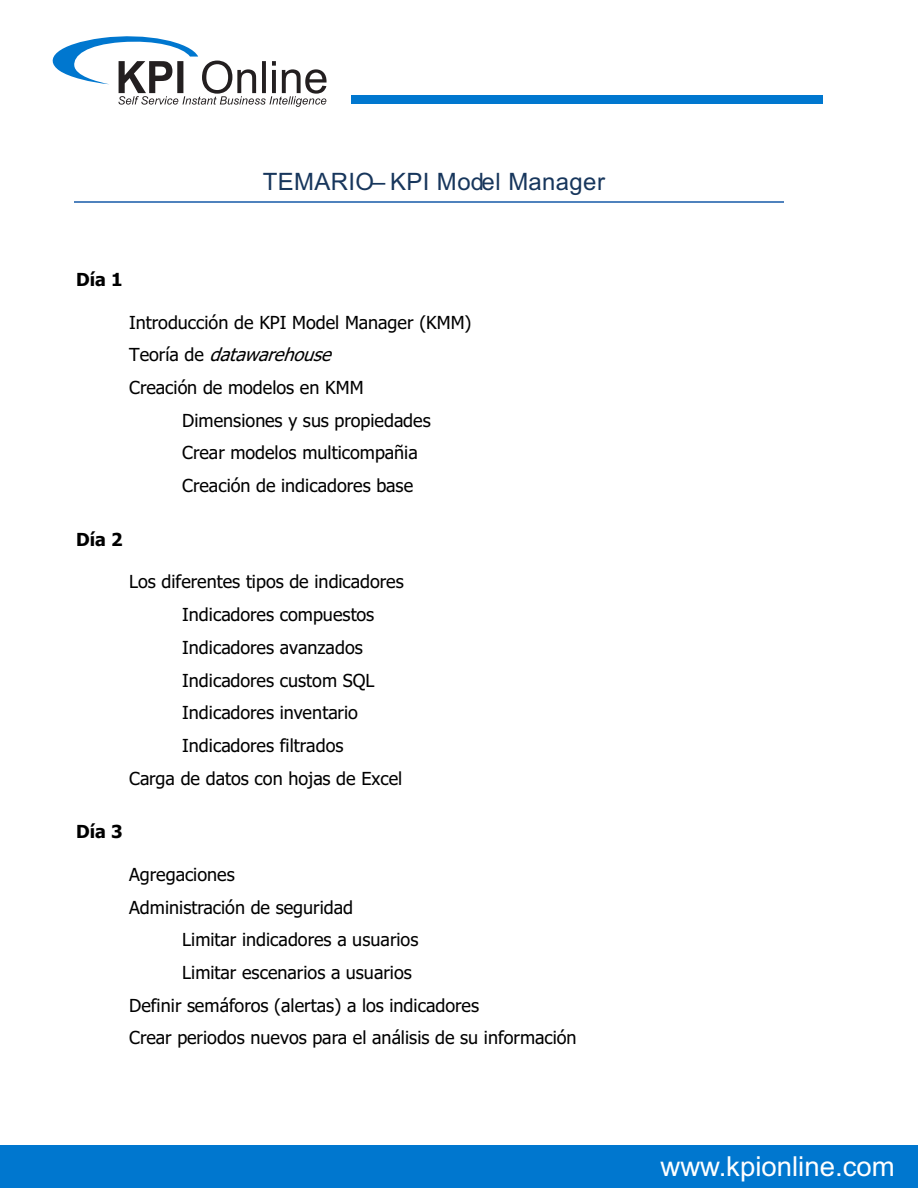
<style>
.page{position:relative;width:918px;height:1188px;background:#fff}
.page>*{position:absolute;margin:0;border:0;box-sizing:border-box;transform-origin:0 0}
.t1{font:27.6px "Arial";color:#fff}
.t2{font:24px "Arial";letter-spacing:.015em;color:#17365c}
.t3{font:18px "Tahoma";color:#000}
.t4{font:italic 18px "Tahoma";color:#000}
.t5{font:700 18px "Tahoma";color:#000}
.s1{font-style:normal}
</style>
<div class="page">
<hr style="left:74px;top:201px;width:710px;height:2px;background:#4f82bd">
<svg style="left:52px;top:36px;width:275px;height:71px"></svg>
<div style="left:351px;top:95px;width:472px;height:9px;background:#0077cf"></div>
<div style="left:0;top:1145px;width:918px;height:42px;background:#0077cf"></div>
<p class="t5" style="left:76px;top:272px;width:48px">Día 1</p>
<h2 class="t2" style="left:263px;top:172px;width:344px">TEMARIO– KPI Model Manager</h2>
<p class="t3" style="left:129px;top:315px;width:344px">Introducción de KPI Model Manager (KMM)</p>
<p class="t4" style="left:129px;top:347px;width:209px"><span class="s1">T e o r í a d e</span> datawarehouse</p>
<p class="t3" style="left:129px;top:380px;width:236px">Creación de modelos en KMM</p>
<p class="t3" style="left:182px;top:413px;width:250px">Dimensiones y sus propiedades</p>
<p class="t3" style="left:182px;top:446px;width:237px">Crear modelos multicompañia</p>
<p class="t3" style="left:182px;top:478px;width:232px">Creación de indicadores base</p>
<p class="t5" style="left:76px;top:532px;width:48px">Día 2</p>
<p class="t3" style="left:129px;top:575px;width:276px">Los diferentes tipos de indicadores</p>
<p class="t3" style="left:182px;top:607px;width:194px">Indicadores compuestos</p>
<p class="t3" style="left:182px;top:640px;width:182px">Indicadores avanzados</p>
<p class="t3" style="left:182px;top:673px;width:194px">Indicadores custom SQL</p>
<p class="t3" style="left:182px;top:705px;width:177px">Indicadores inventario</p>
<p class="t3" style="left:182px;top:738px;width:163px">Indicadores filtrados</p>
<p class="t3" style="left:129px;top:771px;width:275px">Carga de datos con hojas de Excel</p>
<p class="t5" style="left:76px;top:824px;width:48px">Día 3</p>
<p class="t3" style="left:129px;top:867px;width:107px">Agregaciones</p>
<p class="t3" style="left:129px;top:900px;width:226px">Administración de seguridad</p>
<p class="t3" style="left:182px;top:933px;width:238px">Limitar indicadores a usuarios</p>
<p class="t3" style="left:182px;top:965px;width:231px">Limitar escenarios a usuarios</p>
<p class="t3" style="left:129px;top:998px;width:351px">Definir semáforos (alertas) a los indicadores</p>
<p class="t3" style="left:129px;top:1031px;width:449px">Crear periodos nuevos para el análisis de su información</p>
<h1 class="t1" style="left:660px;top:1156px;width:236px">www.kpionline.com</h1>
</div>
